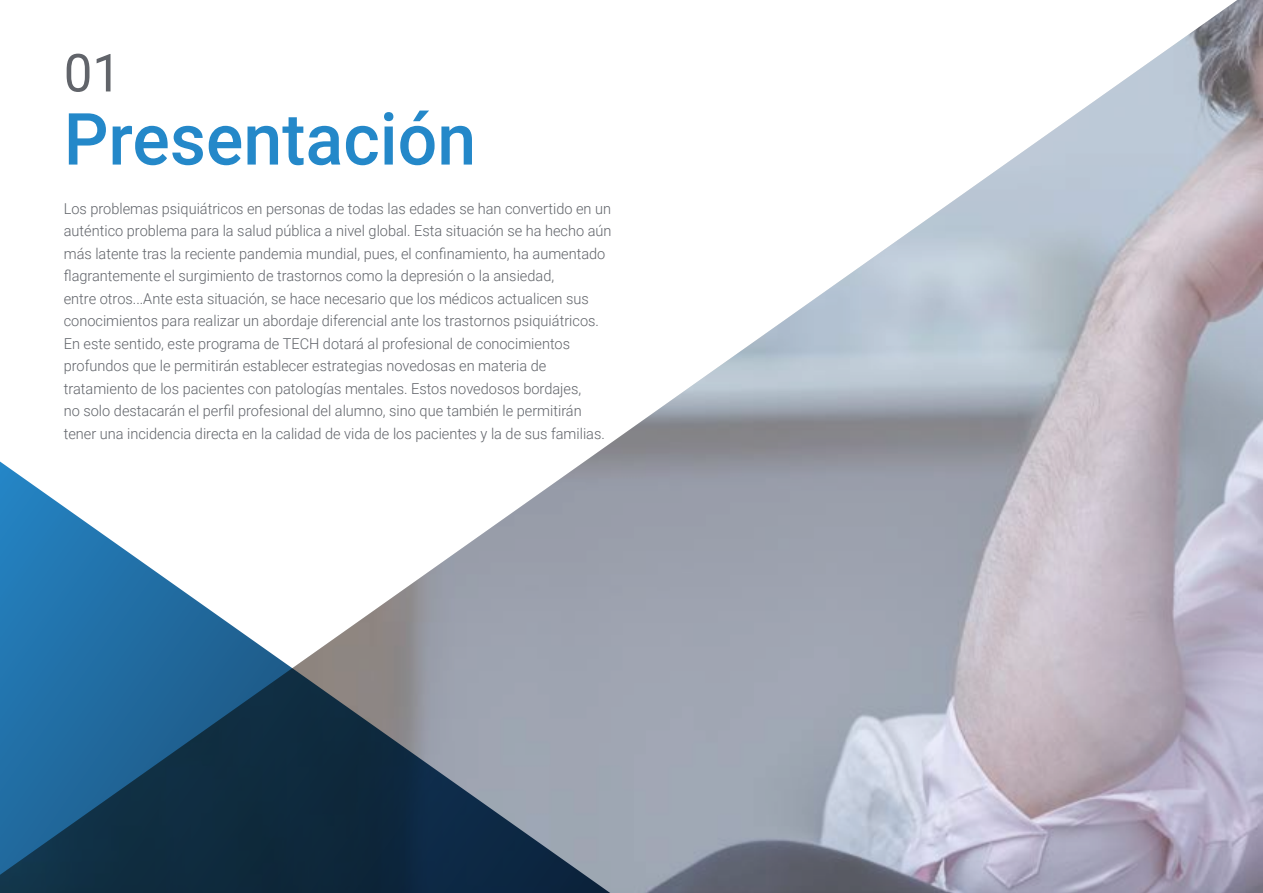
<style>
.page{position:relative;width:1263px;height:893px;background:#fff}
.page>*{position:absolute;margin:0;border:0;box-sizing:border-box;transform-origin:0 0}
.t1{font:500 72px "Roboto";color:#2488c9}
.t2{font:52.5px "Roboto";color:#61646a}
.t3{font:300 15px/22.5px "Roboto";color:#61646a}
</style>
<div class="page">
<img style="left:607px;top:0;width:656px;height:893px">
<svg style="left:0;top:446px;width:640px;height:447px"></svg>
<h2 class="t2" style="left:64px;top:36px;width:59px">01</h2>
<h1 class="t1" style="left:64px;top:89px;width:414px">Presentación</h1>
<p class="t3" style="left:64px;top:197px;width:549px">Los problemas psiquiátricos en personas de todas las edades se han convertido en un auténtico problema para la salud pública a nivel global. Esta situación se ha hecho aún más latente tras la reciente pandemia mundial, pues, el confinamiento, ha aumentado flagrantemente el surgimiento de trastornos como la depresión o la ansiedad,<br>entre otros...Ante esta situación, se hace necesario que los médicos actualicen sus conocimientos para realizar un abordaje diferencial ante los trastornos psiquiátricos.<br>En este sentido, este programa de TECH dotará al profesional de conocimientos profundos que le permitirán establecer estrategias novedosas en materia de tratamiento de los pacientes con patologías mentales. Estos novedosos bordajes,<br>no solo destacarán el perfil profesional del alumno, sino que también le permitirán tener una incidencia directa en la calidad de vida de los pacientes y la de sus familias.</p>
</div>
